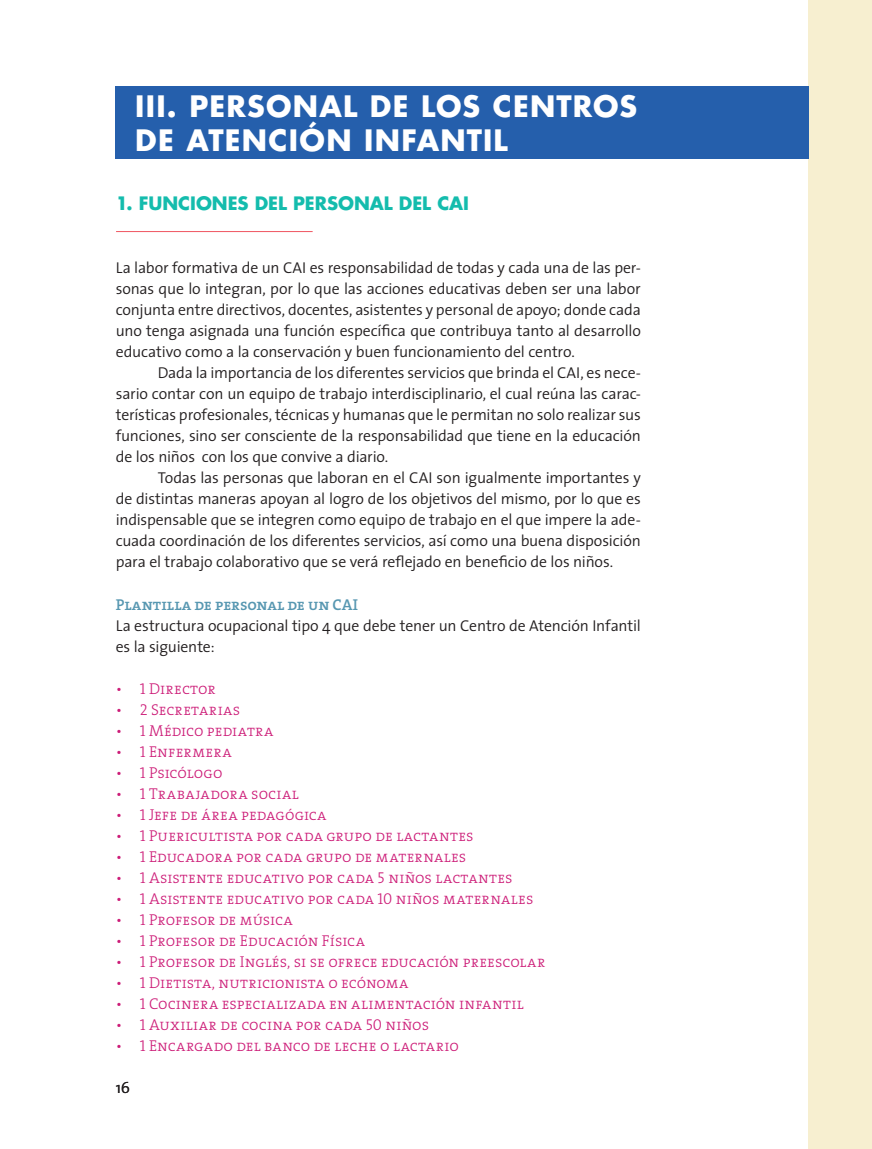
<style>
.page{position:relative;width:872px;height:1149px;background:#fff}
.page>*{position:absolute;margin:0;border:0;box-sizing:border-box;transform-origin:0 0}
.t1{font:700 28.65px/33px "Futura Std";letter-spacing:.045em;color:#fff}
.Texto_Sin_Sangría{font:700 18px "Futura Std";color:#14bcad}
.Texto_con_sangría{font:300 15.75px/21px "The Sans";letter-spacing:-.01em;color:#231f20;text-align:justify}
.t2{font:15.75px "The Serif Light Caps";color:#cc1b77}
.Texto_Sin_Sangría-2{font:300 15.75px/21px "The Sans";letter-spacing:-.01em;color:#231f20;text-align:justify}
.Texto_Sin_Sangría-3{font:15.75px "The Serif Semi Bold Caps";letter-spacing:.005em;color:#5797b1}
.t3{font:15.75px "The Serif Light Caps";letter-spacing:.025em;color:#cc1b77}
</style>
<div class="page">
<div style="left:809px;top:0;width:63px;height:1148px;background:#f7efd0"></div>
<div style="left:116px;top:86px;width:693px;height:72px;background:#255fac"></div>
<hr style="left:116px;top:231px;width:197px;height:1px;background:#f05661">
<p class="t1" style="left:135px;top:90px;width:503px">III. PERSONAL DE LOS CENTROS<br>DE ATENCIÓN INFANTIL</p>
<p class="Texto_Sin_Sangría" style="left:116px;top:191px;width:355px">1. FUNCIONES DEL PERSONAL DEL CAI</p>
<p class="Texto_Sin_Sangría-2" style="left:116px;top:257px;width:527px">La labor formativa de un CAI es responsabilidad de todas y cada una de las per&shy;sonas que lo integran, por lo que las acciones educativas deben ser una labor conjunta entre directivos, docentes, asistentes y personal de apoyo; donde cada uno tenga asignada una función específica que contribuya tanto al desarrollo educativo como a la conservación y buen funcionamiento del centro.</p>
<p class="Texto_con_sangría" style="left:116px;top:362px;width:527px;text-indent:42px">Dada la importancia de los diferentes servicios que brinda el CAI, es nece&shy;sario contar con un equipo de trabajo interdisciplinario, el cual reúna las carac&shy;terísticas profesionales, técnicas y humanas que le permitan no solo realizar sus funciones, sino ser consciente de la responsabilidad que tiene en la educación de los niños con los que convive a diario.</p>
<p class="Texto_con_sangría" style="left:116px;top:467px;width:527px;text-indent:42px">Todas las personas que laboran en el CAI son igualmente importantes y de distintas maneras apoyan al logro de los objetivos del mismo, por lo que es indispensable que se integren como equipo de trabajo en el que impere la ade&shy;cuada coordinación de los diferentes servicios, así como una buena disposición para el trabajo colaborativo que se verá reflejado en beneficio de los niños.</p>
<p class="Texto_Sin_Sangría-3" style="left:116px;top:591px;width:244px">Plantilla de personal de un CAI</p>
<p class="Texto_Sin_Sangría-2" style="left:116px;top:614px;width:527px">La estructura ocupacional tipo 4 que debe tener un Centro de Atención Infantil es la siguiente:</p>
<p class="t2" style="left:116px;top:675px;width:102px">• 1 Director</p>
<p class="t2" style="left:116px;top:696px;width:126px">• 2 Secretarias</p>
<p class="t2" style="left:116px;top:717px;width:159px">• 1 Médico pediatra</p>
<p class="t2" style="left:116px;top:738px;width:117px">• 1 Enfermera</p>
<p class="t2" style="left:116px;top:759px;width:108px">• 1 Psicólogo</p>
<p class="t3" style="left:116px;top:780px;width:185px">• 1 Trabajadora social</p>
<p class="t2" style="left:116px;top:801px;width:212px">• 1 Jefe de área pedagógica</p>
<p class="t2" style="left:116px;top:822px;width:359px">• 1 Puericultista por cada grupo de lactantes</p>
<p class="t2" style="left:116px;top:843px;width:352px">• 1 Educadora por cada grupo de maternales</p>
<p class="t2" style="left:116px;top:864px;width:398px">• 1 Asistente educativo por cada 5 niños lactantes</p>
<p class="t2" style="left:116px;top:885px;width:419px">• 1 Asistente educativo por cada 10 niños maternales</p>
<p class="t2" style="left:116px;top:906px;width:179px">• 1 Profesor de música</p>
<p class="t2" style="left:116px;top:927px;width:251px">• 1 Profesor de Educación Física</p>
<p class="t2" style="left:116px;top:948px;width:431px">• 1 Profesor de Inglés, si se ofrece educación preescolar</p>
<p class="t2" style="left:116px;top:969px;width:294px">• 1 Dietista, nutricionista o ecónoma</p>
<p class="t2" style="left:116px;top:990px;width:409px">• 1 Cocinera especializada en alimentación infantil</p>
<p class="t2" style="left:116px;top:1011px;width:315px">• 1 Auxiliar de cocina por cada 50 niños</p>
<p class="t2" style="left:116px;top:1032px;width:345px">• 1 Encargado del banco de leche o lactario</p>
<p class="Texto_Sin_Sangría-2" style="left:116px;top:1076px;width:16px">16</p>
</div>
